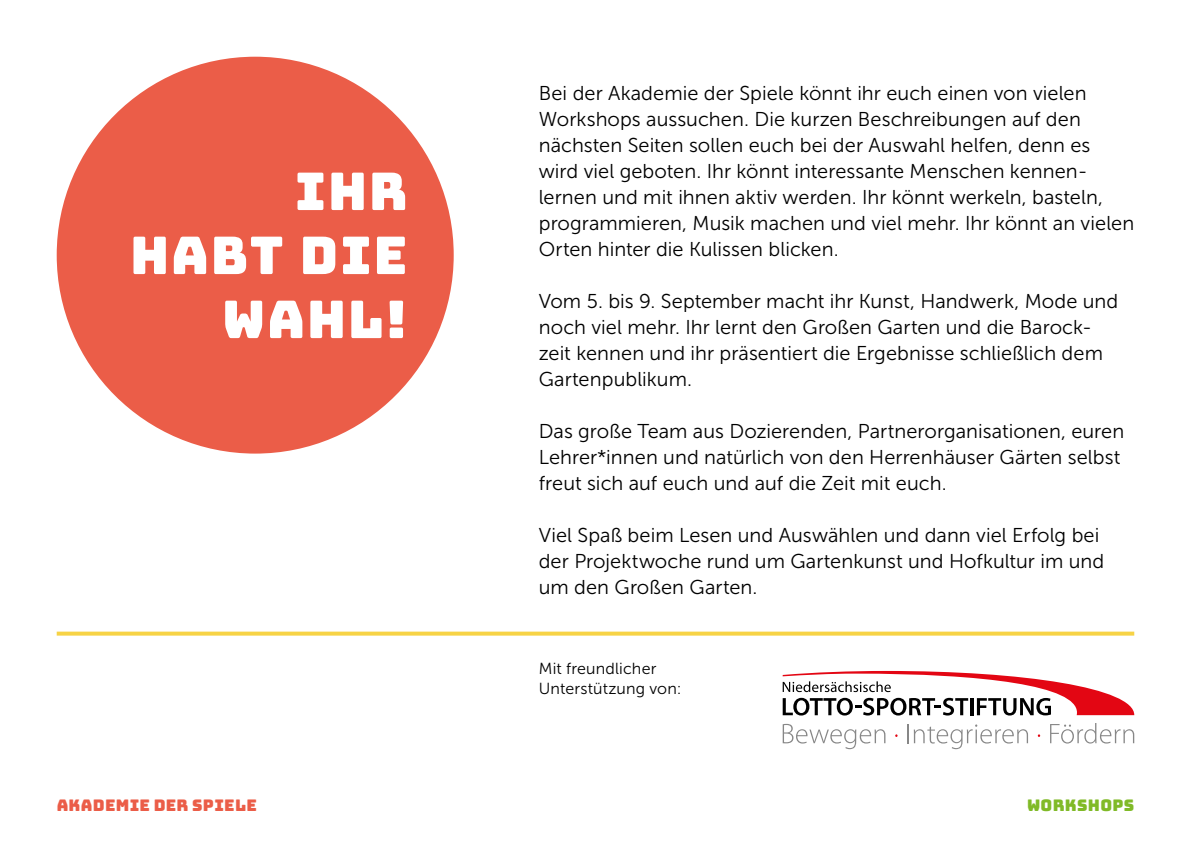
<style>
.page{position:relative;width:1191px;height:842px;background:#fff}
.page>*{position:absolute;margin:0;border:0;box-sizing:border-box;transform-origin:0 0}
.t1{font:52px/64px "Bungee";letter-spacing:.03em;color:#fff;text-align:right}
.t2{font:20px/26px "Museo Sans 300";letter-spacing:.005em;color:#000}
.t3{font:16px/20px "Museo Sans 300";letter-spacing:.01em;color:#000}
.t4{font:16px "Bungee";letter-spacing:.02em;color:#eb5d48}
.t5{font:16px "Bungee";letter-spacing:.02em;color:#80ba27}
</style>
<div class="page">
<div style="left:58px;top:58px;width:395px;height:395px;background:#eb5d48;border-radius:50%"></div>
<svg style="left:782px;top:671px;width:352px;height:44px"></svg>
<svg style="left:782px;top:724px;width:103px;height:25px"></svg>
<svg style="left:907px;top:724px;width:121px;height:25px"></svg>
<svg style="left:1050px;top:723px;width:84px;height:20px"></svg>
<svg style="left:57px;top:632px;width:1077px;height:4px;fill:#f7d346"></svg>
<h1 class="t1" style="left:130px;top:160px;width:279px">IHR<br>HABT DIE<br>WAHL!</h1>
<p class="t2" style="left:539px;top:80px;width:597px">Bei der Akademie der Spiele könnt ihr euch einen von vielen Workshops aussuchen. Die kurzen Beschreibungen auf den nächsten Seiten sollen euch bei der Auswahl helfen, denn es wird viel geboten. Ihr könnt interessante Menschen kennen&shy;lernen und mit ihnen aktiv werden. Ihr könnt werkeln, basteln, programmieren, Musik machen und viel mehr. Ihr könnt an vielen Orten hinter die Kulissen blicken.</p>
<p class="t2" style="left:539px;top:288px;width:581px">Vom 5. bis 9. September macht ihr Kunst, Handwerk, Mode und noch viel mehr. Ihr lernt den Großen Garten und die Barock&shy;zeit kennen und ihr präsentiert die Ergebnisse schließlich dem Gartenpublikum.</p>
<p class="t2" style="left:539px;top:418px;width:587px">Das große Team aus Dozierenden, Partnerorganisationen, euren<br>Lehrer*innen und natürlich von den Herrenhäuser Gärten selbst freut sich auf euch und auf die Zeit mit euch.</p>
<p class="t2" style="left:539px;top:522px;width:567px">Viel Spaß beim Lesen und Auswählen und dann viel Erfolg bei der Projektwoche rund um Gartenkunst und Hofkultur im und um den Großen Garten.</p>
<p class="t3" style="left:539px;top:659px;width:144px">Mit freundlicher<br>Unterstützung von:</p>
<p class="t4" style="left:57px;top:796px;width:202px">AKADEMIE DER SPIELE</p>
<p class="t5" style="left:1027px;top:796px;width:109px">WORKSHOPS</p>
</div>
